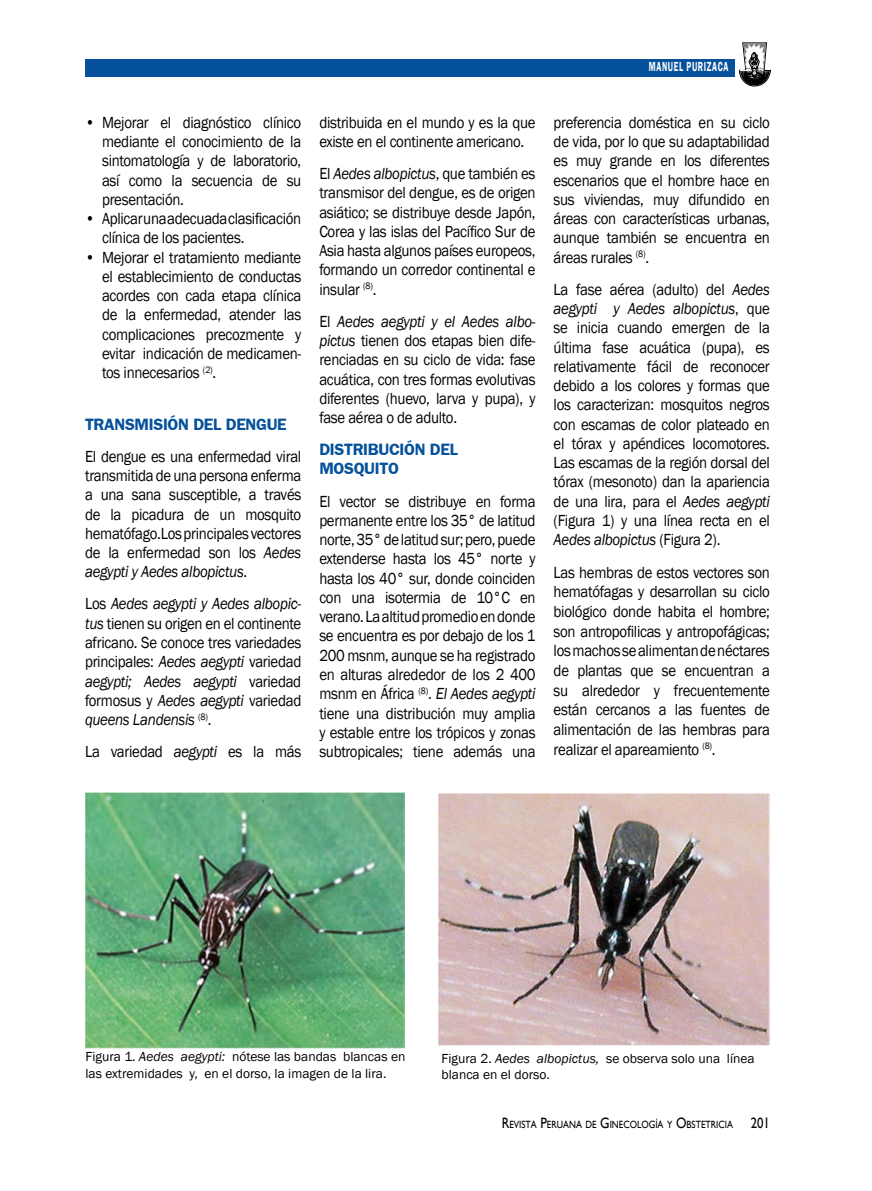
<style>
.page{position:relative;width:872px;height:1191px;background:#fff}
.page>*{position:absolute;margin:0;border:0;box-sizing:border-box;transform-origin:0 0}
.t1{font:16.5px/19.2px "Franklin Gothic";letter-spacing:-.02em;color:#000;text-align:justify;scale:.9 1}
.t2{font:700 16.5px/19.2px "Frankfurt Gothic";letter-spacing:-.02em;color:#06519c}
.t3{font:13.5px/16.2px "Franklin Gothic";color:#000}
.t4{font:600 13.5px "Franklin Gothic";letter-spacing:.08em;color:#fff;scale:.6 1}
.t5{font:10.5px "Gill Sans";color:#000;scale:.85 1}
.s1{font-style:italic}
.s2{font-size:15px}
</style>
<div class="page">
<div style="left:85px;top:60px;width:649px;height:17px;background:#06519c"></div>
<svg style="left:739px;top:43px;width:31px;height:43px"></svg>
<img style="left:86px;top:792px;width:318px;height:256px">
<img style="left:438px;top:793px;width:332px;height:252px">
<p class="t1" style="left:102px;top:113px;width:223px;text-indent:-17px">• Mejorar el diagnóstico clínico mediante el conocimiento de la sintomatología y de laboratorio, así como la secuencia de su presentación.</p>
<p class="t1" style="left:102px;top:209px;width:223px;text-indent:-17px">• Aplicarunaadecuadaclasificación clínica de los pacientes.</p>
<p class="t1" style="left:102px;top:248px;width:223px;text-indent:-17px">• Mejorar el tratamiento mediante el establecimiento de conductas acordes con cada etapa clínica de la enfermedad, atender las complicaciones precozmente y evitar indicación de medicamen&shy;tos innecesarios <sup>(2)</sup>.</p>
<p class="t2" style="left:85px;top:414px;width:203px">TRANSMISIÓN DEL DENGUE</p>
<p class="t1" style="left:85px;top:447px;width:242px">El dengue es una enfermedad viral transmitida de una persona enferma a una sana susceptible, a través de la picadura de un mosquito hematófago.Los principales vectores de la enfermedad son los <span class="s1">Aedes aegypti y Aedes albopictus</span>.</p>
<p class="t1" style="left:85px;top:594px;width:242px">Los <span class="s1">Aedes aegypti y Aedes albopic&shy;tus</span> tienen su origen en el continente africano. Se conoce tres variedades principales: <span class="s1">Aedes aegypti</span> variedad <span class="s1">aegypti; Aedes aegypti</span> variedad formosus y <span class="s1">Aedes aegypti</span> variedad <span class="s1">queens Landensis</span> <sup>(8)</sup>.</p>
<p class="t1" style="left:85px;top:742px;width:242px">La variedad <span class="s1">aegypti</span> es la más</p>
<p class="t4" style="left:649px;top:59px;width:134px">MANUEL PURIZACA</p>
<p class="t1" style="left:319px;top:113px;width:242px">distribuida en el mundo y es la que existe en el continente americano.</p>
<p class="t1" style="left:319px;top:164px;width:242px">El <span class="s1">Aedes albopictus</span>, que también es transmisor del dengue, es de origen asiático; se distribuye desde Japón, Corea y las islas del Pacífico Sur de Asia hasta algunos países europeos, formando un corredor continental e insular <sup>(8)</sup>.</p>
<p class="t1" style="left:319px;top:312px;width:242px">El <span class="s1">Aedes aegypti y el Aedes albo&shy;pictus</span> tienen dos etapas bien dife&shy;renciadas en su ciclo de vida: fase acuática, con tres formas evolutivas diferentes (huevo, larva y pupa), y fase aérea o de adulto.</p>
<p class="t2" style="left:319px;top:439px;width:140px">DISTRIBUCIÓN DEL<br>MOSQUITO</p>
<p class="t1" style="left:319px;top:492px;width:242px">El vector se distribuye en forma permanente entre los 35° de latitud norte, 35° de latitud sur; pero, puede extenderse hasta los 45° norte y hasta los 40° sur, donde coinciden con una isotermia de 10°C en verano. La altitud promedio en donde se encuentra es por debajo de los 1<br>200 msnm, aunque se ha registrado en alturas alrededor de los 2 400 msnm en África <sup>(8)</sup>. <span class="s1">El Aedes aegypti </span>tiene una distribución muy amplia y estable entre los trópicos y zonas subtropicales; tiene además una</p>
<p class="t1" style="left:553px;top:113px;width:242px">preferencia doméstica en su ciclo de vida, por lo que su adaptabilidad es muy grande en los diferentes escenarios que el hombre hace en sus viviendas, muy difundido en áreas con características urbanas, aunque también se encuentra en áreas rurales <sup>(8)</sup>.</p>
<p class="t1" style="left:553px;top:280px;width:242px">La fase aérea (adulto) del <span class="s1">Aedes aegypti y Aedes albopictus</span>, que se inicia cuando emergen de la última fase acuática (pupa), es relativamente fácil de reconocer debido a los colores y formas que los caracterizan: mosquitos negros con escamas de color plateado en el tórax y apéndices locomotores.<br>Las escamas de la región dorsal del tórax (mesonoto) dan la apariencia de una lira, para el <span class="s1">Aedes aegypti </span>(Figura 1) y una línea recta en el <span class="s1">Aedes albopictus</span> (Figura 2).</p>
<p class="t1" style="left:553px;top:563px;width:242px;line-height:19.6px">Las hembras de estos vectores son hematófagas y desarrollan su ciclo biológico donde habita el hombre; son antropofilicas y antropofágicas; los machos se alimentan de néctares de plantas que se encuentran a su alrededor y frecuentemente están cercanos a las fuentes de alimentación de las hembras para realizar el apareamiento <sup>(8)</sup>.</p>
<p class="t3" style="left:86px;top:1049px;width:321px">Figura 1. <span class="s1">Aedes aegypti:</span> nótese las bandas blancas en las extremidades y, en el dorso, la imagen de la lira.</p>
<p class="t3" style="left:441px;top:1050px;width:314px">Figura 2. <span class="s1">Aedes albopictus,</span> se observa solo una línea blanca en el dorso.</p>
<p class="t5" style="left:501px;top:1118px;width:317px"><span class="s2">R</span>EVISTA <span class="s2">P</span>ERUANA DE <span class="s2">G</span>INECOLOGÍA Y <span class="s2">O</span>BSTETRICIA <span class="s2">201</span></p>
</div>
